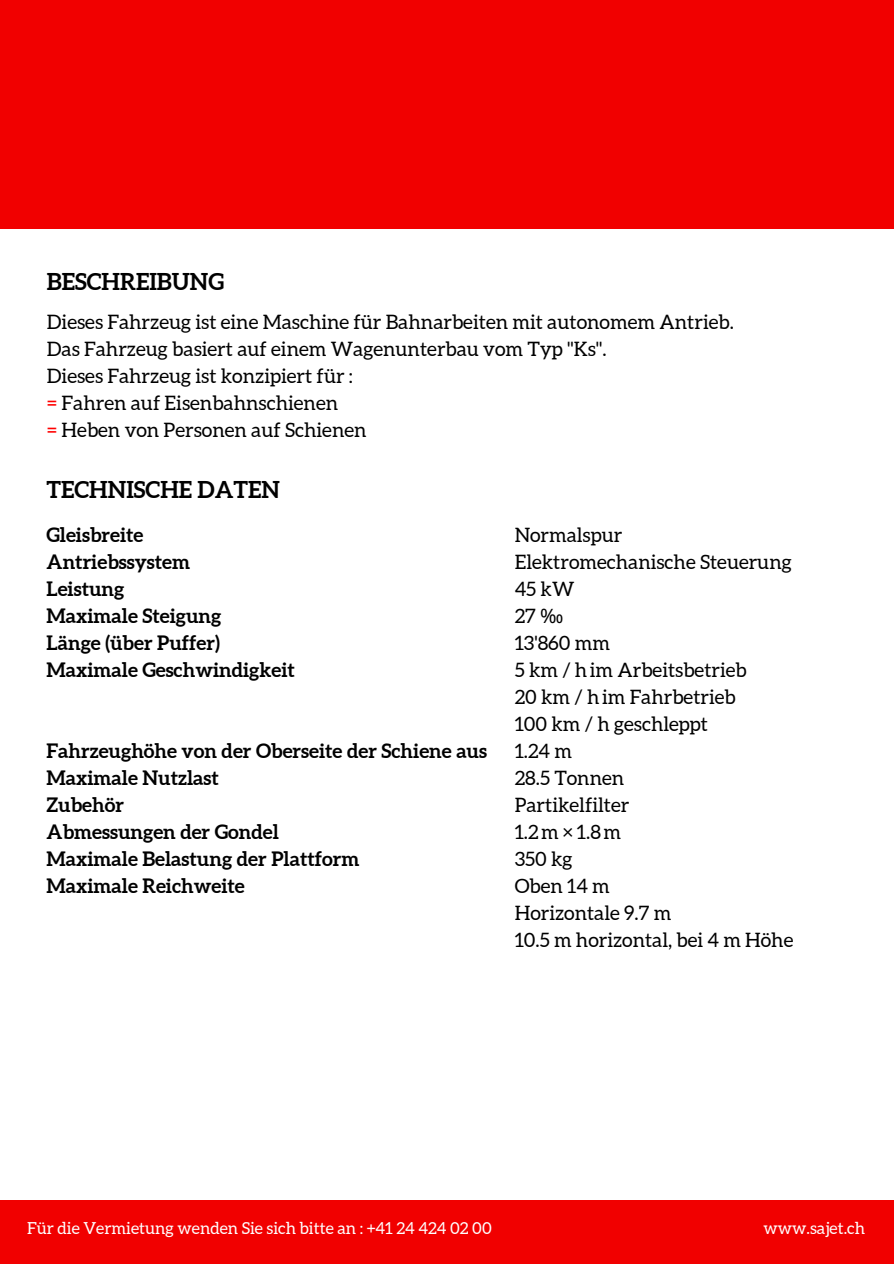
<style>
.page{position:relative;width:894px;height:1264px;background:#fff}
.page>*{position:absolute;margin:0;border:0;box-sizing:border-box;transform-origin:0 0}
.t1{font:700 23.25px "Aleo";color:#000}
.t2{font:19.8px/27px "Aleo";color:#000}
.t3{font:700 19.8px/27px "Aleo";color:#000}
.t4{font:16.5px "Aleo";color:#fff}
.s1{color:#f00}
.s2{font-family:"Noto Sans"}
</style>
<div class="page">
<div style="left:0;top:0;width:893px;height:228px;background:#f10000"></div>
<div style="left:0;top:1200px;width:893px;height:63px;background:#f10000"></div>
<p class="t1" style="left:47px;top:268px;width:178px">BESCHREIBUNG</p>
<p class="t2" style="left:47px;top:309px;width:688px">Dieses Fahrzeug ist eine Maschine für Bahnarbeiten mit autonomem Antrieb.<br>Das Fahrzeug basiert auf einem Wagenunterbau vom Typ "Ks".<br>Dieses Fahrzeug ist konzipiert für :<br><span class="s1">=</span> Fahren auf Eisenbahnschienen<br><span class="s1">=</span> Heben von Personen auf Schienen</p>
<p class="t1" style="left:47px;top:476px;width:235px">TECHNISCHE DATEN</p>
<p class="t3" style="left:47px;top:521px;width:250px">Gleisbreite<br>Antriebssystem<br>Leistung<br>Maximale Steigung<br>Länge (über Puffer)<br>Maximale Geschwindigkeit</p>
<p class="t3" style="left:47px;top:737px;width:442px">Fahrzeughöhe von der Oberseite der Schiene aus<br>Maximale Nutzlast<br>Zubehör<br>Abmessungen der Gondel<br>Maximale Belastung der Plattform<br>Maximale Reichweite</p>
<p class="t2" style="left:514px;top:521px;width:280px">Normalspur<br>Elektromechanische Steuerung<br>45 kW<br>27<span class="s2">‰<br></span>13'860 mm<br>5 km / him Arbeitsbetrieb<br>20 km / him Fahrbetrieb<br>100 km / h geschleppt<br>1.24 m<br>28.5 Tonnen<br>Partikelfilter<br>1.2m × 1.8m<br>350 kg<br>Oben 14 m<br>Horizontale 9.7 m<br>10.5 m horizontal, bei 4 m Höhe</p>
<p class="t4" style="left:27px;top:1219px;width:466px">Für die Vermietung wenden Sie sich bitte an : +41 24 424 02 00</p>
<p class="t4" style="left:763px;top:1218px;width:103px">www.sajet.ch</p>
</div>
